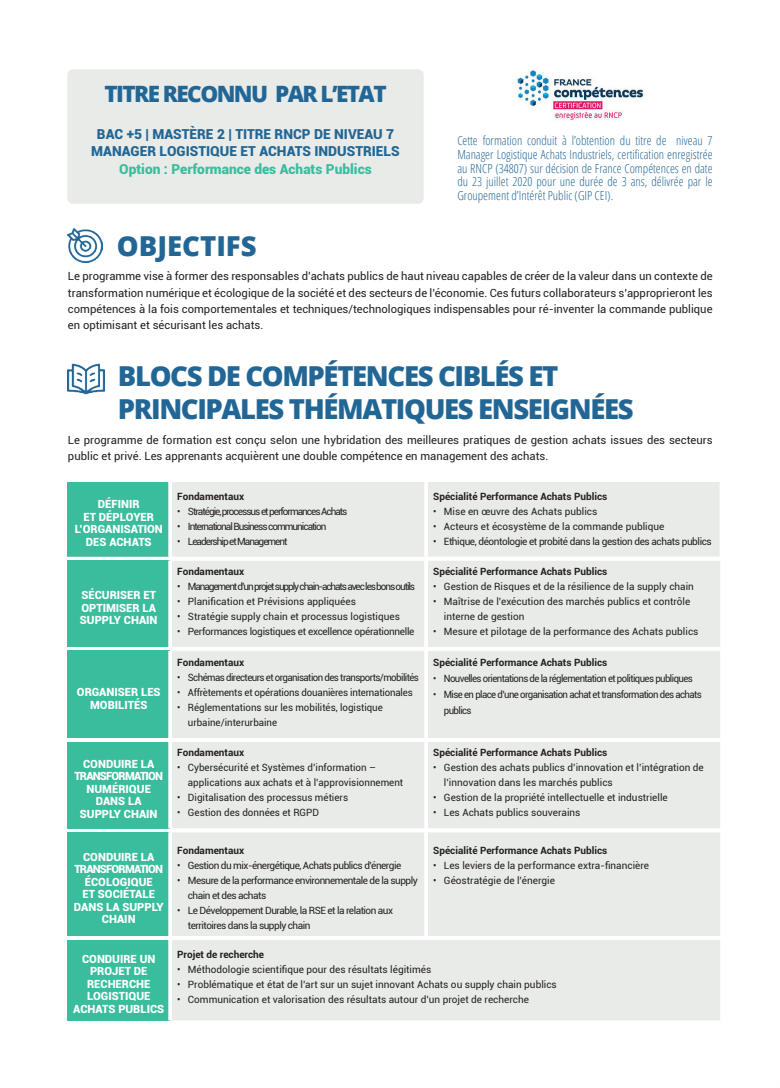
<style>
.page{position:relative;width:780px;height:1088px;background:#fff}
.page>*{position:absolute;margin:0;border:0;box-sizing:border-box;transform-origin:0 0}
.t1{font:800 27.5px/33px "Open Sans";letter-spacing:-.05em;color:#226695}
.t2{font:800 27.5px "Open Sans";color:#226695}
.t3{font:800 22.5px "Open Sans";letter-spacing:-.07em;color:#226695}
.t4{font:900 13.75px/17.5px "Roboto";color:#226695;text-align:center}
.t5{font:900 13.75px "Roboto";color:#3bbc9e}
.t6{font:300 12.5px/13.8px "Open Sans Condensed";color:#226695;text-align:justify}
.t7{font:11.25px/16.2px "Roboto";color:#231f20;text-align:justify}
.t8{font:900 11.25px/12.5px "Roboto";color:#fff;text-align:center}
.t9{font:10px/15px "Roboto";color:#231f20}
.t10{font:700 10px "Roboto";color:#231f20}
.t11{font:10px/15px "Roboto";letter-spacing:-.05em;color:#231f20}
.t12{font:10px/16.2px "Roboto";letter-spacing:-.06em;color:#231f20;scale:.96 1}
.t13{font:10px "Roboto";letter-spacing:-.1em;color:#231f20}
.t14{font:10px "Roboto";letter-spacing:-.04em;color:#231f20}
.t15{font:10px "Roboto";letter-spacing:-.11em;color:#231f20}
.t16{font:10px "Roboto";letter-spacing:-.06em;color:#231f20}
.t17{font:10px "Roboto";letter-spacing:-.03em;color:#231f20}
.t18{font:10px "Roboto";letter-spacing:-.02em;color:#231f20}
</style>
<div class="page">
<div style="left:67px;top:482px;width:103px;height:75px;background:#3abd9d"></div>
<div style="left:172px;top:482px;width:548px;height:538px;background:#e8ebe8"></div>
<svg style="left:172px;top:557px;width:254px;height:3px"></svg>
<div style="left:426px;top:557px;width:294px;height:383px;background:#e8ebe8"></div>
<div style="left:67px;top:560px;width:103px;height:87px;background:#3abd9d"></div>
<svg style="left:67px;top:647px;width:359px;height:293px;background:#e9ece9"></svg>
<div style="left:67px;top:651px;width:103px;height:87px;background:#3abd9d"></div>
<div style="left:67px;top:742px;width:103px;height:86px;background:#3abd9d"></div>
<div style="left:67px;top:832px;width:103px;height:104px;background:#3abd9d"></div>
<div style="left:67px;top:940px;width:103px;height:80px;background:#3abd9d"></div>
<svg style="left:424px;top:647px;width:4px;height:4px"></svg>
<svg style="left:424px;top:738px;width:4px;height:4px"></svg>
<svg style="left:424px;top:936px;width:4px;height:4px"></svg>
<svg style="left:168px;top:482px;width:2px;height:75px"></svg>
<hr style="left:424px;top:482px;width:4px;height:75px;background:#fff">
<div style="left:719px;top:482px;width:5px;height:75px;background:#fff"></div>
<svg style="left:168px;top:560px;width:2px;height:87px"></svg>
<hr style="left:424px;top:560px;width:4px;height:87px;background:#fff">
<svg style="left:168px;top:651px;width:4px;height:87px"></svg>
<hr style="left:424px;top:651px;width:4px;height:87px;background:#fff">
<svg style="left:168px;top:742px;width:4px;height:86px"></svg>
<hr style="left:424px;top:742px;width:4px;height:86px;background:#fff">
<svg style="left:168px;top:832px;width:4px;height:104px"></svg>
<hr style="left:424px;top:832px;width:4px;height:104px;background:#fff">
<svg style="left:168px;top:940px;width:2px;height:80px"></svg>
<div style="left:67px;top:69px;width:356px;height:135px;background:#e8ebe8;border-radius:5px"></div>
<img style="left:516px;top:70px;width:128px;height:50px">
<img style="left:68px;top:228px;width:34px;height:34px">
<img style="left:68px;top:363px;width:37px;height:32px">
<h2 class="t3" style="left:104px;top:85px;width:284px">TITRE RECONNU PAR L’ETAT</h2>
<h3 class="t4" style="left:91px;top:126px;width:310px">BAC +5 | MASTÈRE 2 | TITRE RNCP DE NIVEAU 7<br>MANAGER LOGISTIQUE ET ACHATS INDUSTRIELS</h3>
<h3 class="t5" style="left:119px;top:163px;width:254px">Option : Performance des Achats Publics</h3>
<h1 class="t2" style="left:117px;top:234px;width:141px">OBJECTIFS</h1>
<p class="t6" style="left:457px;top:134px;width:257px">Cette formation conduit à l’obtention du titre de niveau 7<br>Manager Logistique Achats Industriels, certification enregistrée au RNCP (34807) sur décision de France Compétences en date du 23 juillet 2020 pour une durée de 3 ans, délivrée par le Groupement d’Intérêt Public (GIP CEI).</p>
<p class="t7" style="left:68px;top:269px;width:646px">Le programme vise à former des responsables d’achats publics de haut niveau capables de créer de la valeur dans un contexte de transformation numérique et écologique de la société et des secteurs de l’économie. Ces futurs collaborateurs s’approprieront les compétences à la fois comportementales et techniques/technologiques indispensables pour ré-inventer la commande publique en optimisant et sécurisant les achats.</p>
<h1 class="t1" style="left:118px;top:362px;width:517px">BLOCS DE COMPÉTENCES CIBLÉS ET<br>PRINCIPALES THÉMATIQUES ENSEIGNÉES</h1>
<p class="t7" style="left:68px;top:433px;width:646px">Le programme de formation est conçu selon une hybridation des meilleures pratiques de gestion achats issues des secteurs public et privé. Les apprenants acquièrent une double compétence en management des achats.</p>
<p class="t8" style="left:75px;top:499px;width:89px">DÉFINIR<br>ET DÉPLOYER<br>L’ORGANISATION<br>DES ACHATS</p>
<p class="t8" style="left:80px;top:590px;width:79px;text-align:left">SÉCURISER ET<br>OPTIMISER LA<br>SUPPLY CHAIN</p>
<p class="t8" style="left:77px;top:686px;width:85px">ORGANISER LES<br>MOBILITÉS</p>
<p class="t8" style="left:74px;top:758px;width:90px">CONDUIRE LA<br>TRANSFORMATION<br>NUMÉRIQUE<br>DANS LA<br>SUPPLY CHAIN</p>
<p class="t8" style="left:74px;top:851px;width:91px">CONDUIRE LA<br>TRANSFORMATION<br>ÉCOLOGIQUE<br>ET SOCIÉTALE<br>DANS LA SUPPLY<br>CHAIN</p>
<p class="t10" style="left:177px;top:492px;width:68px">Fondamentaux</p>
<p class="t13" style="left:177px;top:507px;width:172px">• Stratégie,processus et performances Achats</p>
<p class="t13" style="left:177px;top:522px;width:151px">• InternationalBusiness communication</p>
<p class="t13" style="left:177px;top:537px;width:112px">• Leadership et Management</p>
<p class="t10" style="left:177px;top:567px;width:68px">Fondamentaux</p>
<p class="t15" style="left:177px;top:582px;width:239px">• Management d’un projet supply chain-achats avec les bons outils</p>
<p class="t9" style="left:177px;top:595px;width:180px">• Planification et Prévisions appliquées</p>
<p class="t9" style="left:177px;top:610px;width:224px">• Stratégie supply chain et processus logistiques</p>
<p class="t17" style="left:177px;top:627px;width:239px">• Performances logistiques et excellence opérationnelle</p>
<p class="t10" style="left:177px;top:658px;width:68px">Fondamentaux</p>
<p class="t16" style="left:177px;top:672px;width:243px">• Schémas directeurs et organisation des transports/mobilités</p>
<p class="t18" style="left:177px;top:687px;width:237px">• Affrètements et opérations douanières internationales</p>
<p class="t9" style="left:188px;top:700px;width:196px;text-indent:-11px">• Réglementations sur les mobilités, logistique urbaine/interurbaine</p>
<p class="t10" style="left:177px;top:749px;width:68px">Fondamentaux</p>
<p class="t9" style="left:188px;top:761px;width:217px;text-indent:-11px">• Cybersécurité et Systèmes d’information – applications aux achats et à l’approvisionnement</p>
<p class="t9" style="left:177px;top:791px;width:172px">• Digitalisation des processus métiers</p>
<p class="t9" style="left:177px;top:806px;width:143px">• Gestion des données et RGPD</p>
<p class="t10" style="left:177px;top:846px;width:68px">Fondamentaux</p>
<p class="t11" style="left:177px;top:858px;width:225px">• Gestion du mix-énergétique, Achats publics d’énergie</p>
<p class="t11" style="left:188px;top:873px;width:231px;text-indent:-11px">• Mesure de la performance environnementale de la supply chain et des achats</p>
<p class="t11" style="left:188px;top:903px;width:207px;text-indent:-11px">• Le Développement Durable, la RSE et la relation aux territoires dans la supply chain</p>
<p class="t10" style="left:433px;top:492px;width:176px">Spécialité Performance Achats Publics</p>
<p class="t9" style="left:433px;top:505px;width:166px">• Mise en œuvre des Achats publics</p>
<p class="t9" style="left:433px;top:520px;width:233px">• Acteurs et écosystème de la commande publique</p>
<p class="t14" style="left:433px;top:537px;width:280px">• Ethique, déontologie et probité dans la gestion des achats publics</p>
<p class="t10" style="left:433px;top:567px;width:176px">Spécialité Performance Achats Publics</p>
<p class="t9" style="left:433px;top:580px;width:262px">• Gestion de Risques et de la résilience de la supply chain</p>
<p class="t9" style="left:444px;top:595px;width:248px;text-indent:-11px">• Maîtrise de l’exécution des marchés publics et contrôle interne de gestion</p>
<p class="t9" style="left:433px;top:625px;width:267px">• Mesure et pilotage de la performance des Achats publics</p>
<p class="t10" style="left:433px;top:658px;width:176px">Spécialité Performance Achats Publics</p>
<p class="t12" style="left:433px;top:671px;width:272px">• Nouvelles orientations de la réglementation et politiques publiques</p>
<p class="t12" style="left:444px;top:687px;width:270px;text-indent:-11px">• Mise en place d’une organisation achat et transformation des achats publics</p>
<p class="t10" style="left:433px;top:749px;width:176px">Spécialité Performance Achats Publics</p>
<p class="t9" style="left:444px;top:761px;width:261px;text-indent:-11px">• Gestion des achats publics d’innovation et l’intégration de l’innovation dans les marchés publics</p>
<p class="t9" style="left:433px;top:791px;width:236px">• Gestion de la propriété intellectuelle et industrielle</p>
<p class="t9" style="left:433px;top:806px;width:149px">• Les Achats publics souverains</p>
<p class="t10" style="left:433px;top:846px;width:176px">Spécialité Performance Achats Publics</p>
<p class="t9" style="left:433px;top:858px;width:217px">• Les leviers de la performance extra-financière</p>
<p class="t9" style="left:433px;top:873px;width:123px">• Géostratégie de l’énergie</p>
<p class="t8" style="left:73px;top:953px;width:93px">CONDUIRE UN<br>PROJET DE<br>RECHERCHE<br>LOGISTIQUE<br>ACHATS PUBLICS</p>
<p class="t10" style="left:177px;top:950px;width:88px">Projet de recherche</p>
<p class="t9" style="left:177px;top:962px;width:255px">• Méthodologie scientifique pour des résultats légitimés</p>
<p class="t9" style="left:177px;top:977px;width:381px">• Problématique et état de l’art sur un sujet innovant Achats ou supply chain publics</p>
<p class="t9" style="left:177px;top:992px;width:353px">• Communication et valorisation des résultats autour d’un projet de recherche</p>
</div>
